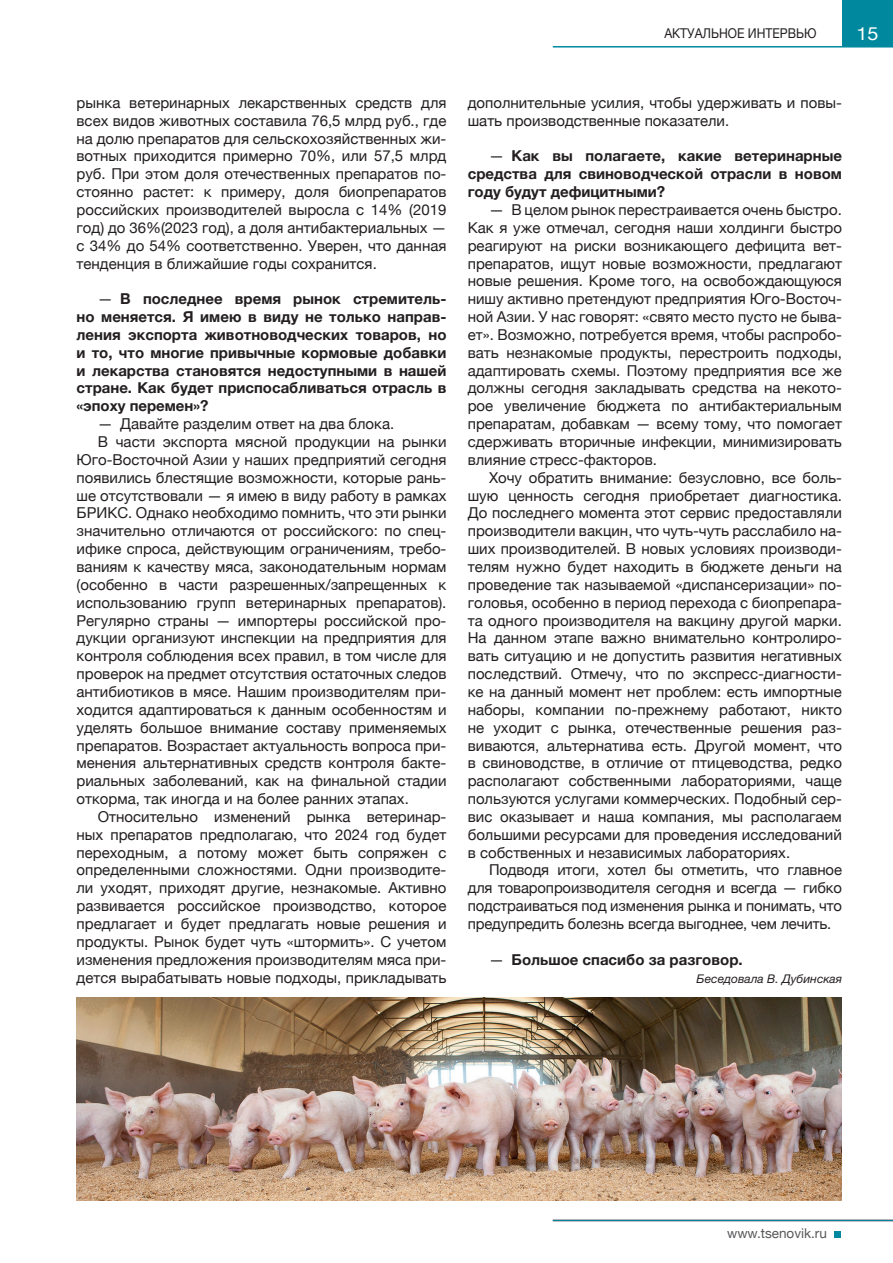
<style>
.page{position:relative;width:893px;height:1263px;background:#fff}
.page>*{position:absolute;margin:0;border:0;box-sizing:border-box;transform-origin:0 0}
.t1{font:18px "Helvetica Neue";color:#fff;scale:1.1 1}
.t2{font:15px/17.9px "Helvetica Neue";color:#231f20;text-align:justify}
.t3{font:700 15px/17.9px "Helvetica Neue";color:#231f20;text-align:justify}
.t4{font:13.5px "Helvetica Neue";color:#231f20;scale:.9 1}
.t5{font:13.5px "Helvetica Neue";color:#57585a}
.t6{font:italic 12px "Helvetica Neue";color:#231f20}
.s1{font-weight:400}
</style>
<div class="page">
<hr style="left:553px;top:1220px;width:340px;height:1px;background:#00899e">
<div style="left:834px;top:1231px;width:7px;height:6px;background:#00899e"></div>
<div style="left:842px;top:0;width:51px;height:46px;background:#00899e"></div>
<hr style="left:553px;top:46px;width:340px;height:2px;background:#00899e">
<img style="left:77px;top:998px;width:765px;height:202px">
<p class="t4" style="left:664px;top:24px;width:170px">АКТУАЛЬНОЕ ИНТЕРВЬЮ</p>
<p class="t1" style="left:856px;top:21px;width:22px">15</p>
<p class="t2" style="left:77px;top:94px;width:371px">рынка ветеринарных лекарственных средств для всех видов животных составила 76,5 млрд руб., где на долю препаратов для сельскохозяйственных жи&shy;вотных приходится примерно 70%, или 57,5 млрд руб. При этом доля отечественных препаратов по&shy;стоянно растет: к примеру, доля биопрепаратов российских производителей выросла с 14% (2019 год) до 36%(2023 год), а доля антибактериальных — с 34% до 54% соответственно. Уверен, что данная тенденция в ближайшие годы сохранится.</p>
<p class="t3" style="left:77px;top:290px;width:371px;text-indent:21px"><span class="s1">—</span> В последнее время рынок стремитель&shy;но меняется. Я имею в виду не только направ&shy;ления экспорта животноводческих товаров, но и то, что многие привычные кормовые добавки и лекарства становятся недоступными в нашей стране. Как будет приспосабливаться отрасль в «эпоху перемен»?</p>
<p class="t2" style="left:98px;top:416px;width:298px">— Давайте разделим ответ на два блока.</p>
<p class="t2" style="left:98px;top:434px;width:350px">В части экспорта мясной продукции на рынки</p>
<p class="t2" style="left:77px;top:451px;width:371px">Юго-Восточной Азии у наших предприятий сегодня</p>
<p class="t2" style="left:77px;top:469px;width:371px">появились блестящие возможности, которые рань-</p>
<p class="t2" style="left:77px;top:487px;width:371px">ше отсутствовали — я имею в виду работу в рамках</p>
<p class="t2" style="left:77px;top:505px;width:371px">БРИКС. Однако необходимо помнить, что эти рынки</p>
<p class="t2" style="left:77px;top:523px;width:371px">значительно отличаются от российского: по спец-</p>
<p class="t2" style="left:77px;top:541px;width:371px">ифике спроса, действующим ограничениям, требо-</p>
<p class="t2" style="left:77px;top:559px;width:371px">ваниям к качеству мяса, законодательным нормам</p>
<p class="t2" style="left:77px;top:576px;width:371px">(особенно в части разрешенных/запрещенных к</p>
<p class="t2" style="left:77px;top:594px;width:371px">использованию групп ветеринарных препаратов).</p>
<p class="t2" style="left:77px;top:612px;width:371px">Регулярно страны — импортеры российской про-</p>
<p class="t2" style="left:77px;top:630px;width:371px">дукции организуют инспекции на предприятия для</p>
<p class="t2" style="left:77px;top:648px;width:371px">контроля соблюдения всех правил, в том числе для</p>
<p class="t2" style="left:77px;top:666px;width:371px">проверок на предмет отсутствия остаточных следов</p>
<p class="t2" style="left:77px;top:683px;width:371px">антибиотиков в мясе. Нашим производителям при-</p>
<p class="t2" style="left:77px;top:701px;width:371px">ходится адаптироваться к данным особенностям и</p>
<p class="t2" style="left:77px;top:719px;width:371px">уделять большое внимание составу применяемых</p>
<p class="t2" style="left:77px;top:737px;width:371px">препаратов. Возрастает актуальность вопроса при-</p>
<p class="t2" style="left:77px;top:755px;width:371px">менения альтернативных средств контроля бакте-</p>
<p class="t2" style="left:77px;top:773px;width:371px">риальных заболеваний, как на финальной стадии</p>
<p class="t2" style="left:77px;top:791px;width:334px">откорма, так иногда и на более ранних этапах.</p>
<p class="t2" style="left:98px;top:808px;width:350px">Относительно изменений рынка ветеринар-</p>
<p class="t2" style="left:77px;top:826px;width:371px">ных препаратов предполагаю, что 2024 год будет</p>
<p class="t2" style="left:77px;top:844px;width:371px">переходным, а потому может быть сопряжен с</p>
<p class="t2" style="left:77px;top:862px;width:371px">определенными сложностями. Одни производите-</p>
<p class="t2" style="left:77px;top:880px;width:371px">ли уходят, приходят другие, незнакомые. Активно</p>
<p class="t2" style="left:77px;top:898px;width:371px">развивается российское производство, которое</p>
<p class="t2" style="left:77px;top:916px;width:371px">предлагает и будет предлагать новые решения и</p>
<p class="t2" style="left:77px;top:933px;width:371px">продукты. Рынок будет чуть «штормить». С учетом</p>
<p class="t2" style="left:77px;top:951px;width:371px">изменения предложения производителям мяса при-</p>
<p class="t2" style="left:77px;top:969px;width:371px">дется вырабатывать новые подходы, прикладывать</p>
<p class="t2" style="left:468px;top:94px;width:376px">дополнительные усилия, чтобы удерживать и повы&shy;шать производственные показатели.</p>
<p class="t3" style="left:468px;top:147px;width:376px;text-indent:21px"><span class="s1">—</span> Как вы полагаете, какие ветеринарные средства для свиноводческой отрасли в новом году будут дефицитными?</p>
<p class="t2" style="left:468px;top:202px;width:376px;text-indent:21px">— В целом рынок перестраивается очень быстро.<br>Как я уже отмечал, сегодня наши холдинги быстро реагируют на риски возникающего дефицита вет&shy;препаратов, ищут новые возможности, предлагают новые решения. Кроме того, на освобождающуюся нишу активно претендуют предприятия Юго-Восточ&shy;ной Азии. У нас говорят: «свято место пусто не быва&shy;ет». Возможно, потребуется время, чтобы распробо&shy;вать незнакомые продукты, перестроить подходы, адаптировать схемы. Поэтому предприятия все же должны сегодня закладывать средства на некото&shy;рое увеличение бюджета по антибактериальным препаратам, добавкам — всему тому, что помогает сдерживать вторичные инфекции, минимизировать влияние стресс-факторов.</p>
<p class="t2" style="left:468px;top:469px;width:376px;text-indent:21px">Хочу обратить внимание: безусловно, все боль&shy;шую ценность сегодня приобретает диагностика.<br>До последнего момента этот сервис предоставляли производители вакцин, что чуть-чуть расслабило на&shy;ших производителей. В новых условиях производи&shy;телям нужно будет находить в бюджете деньги на проведение так называемой «диспансеризации» по&shy;головья, особенно в период перехода с биопрепара&shy;та одного производителя на вакцину другой марки.<br>На данном этапе важно внимательно контролиро&shy;вать ситуацию и не допустить развития негативных последствий. Отмечу, что по экспресс-диагности&shy;ке на данный момент нет проблем: есть импортные наборы, компании по-прежнему работают, никто не уходит с рынка, отечественные решения раз&shy;виваются, альтернатива есть. Другой момент, что в свиноводстве, в отличие от птицеводства, редко располагают собственными лабораториями, чаще пользуются услугами коммерческих. Подобный сер&shy;вис оказывает и наша компания, мы располагаем большими ресурсами для проведения исследований в собственных и независимых лабораториях.</p>
<p class="t2" style="left:468px;top:862px;width:376px;text-indent:21px">Подводя итоги, хотел бы отметить, что главное для товаропроизводителя сегодня и всегда — гибко подстраиваться под изменения рынка и понимать, что предупредить болезнь всегда выгоднее, чем лечить.</p>
<p class="t3" style="left:489px;top:951px;width:255px"><span class="s1">—</span> Большое спасибо за разговор.</p>
<p class="t6" style="left:697px;top:970px;width:147px">Беседовала В. Дубинская</p>
<p class="t5" style="left:727px;top:1223px;width:101px">www.tsenovik.ru</p>
</div>
